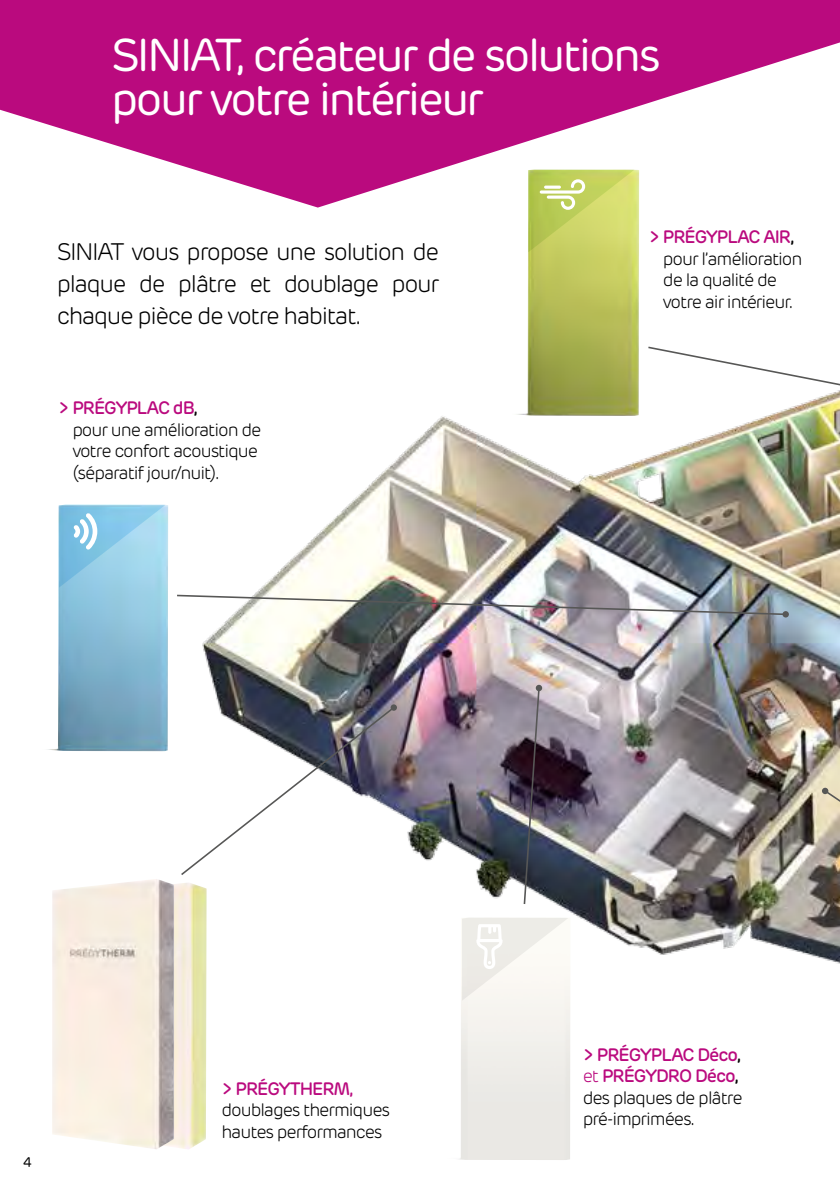
<style>
.page{position:relative;width:840px;height:1191px;background:#fff}
.page>*{position:absolute;margin:0;border:0;box-sizing:border-box;transform-origin:0 0}
.t1{font:46px/44px "Rubrik";letter-spacing:-.06em;color:#fff}
.t2{font:300 24px/32px "Rubrik";letter-spacing:-.06em;color:#000;text-align:justify}
.t3{font:300 18px/21.6px "Rubrik";letter-spacing:-.06em;color:#000}
.t4{font:500 18px "Rubrik";letter-spacing:-.06em;color:#ba0a7e}
.t5{font:14px "Rubrik";color:#000}
.s1{font-weight:500;color:#ba0a7e}
.s2{font-weight:500}
.s3{color:#ba0a7e}
</style>
<div class="page">
<img style="left:112px;top:277px;width:727px;height:781px">
<svg style="left:0;top:0;width:839px;height:207px;fill:#ba0a7e"></svg>
<img style="left:511px;top:169px;width:127px;height:247px">
<img style="left:175px;top:594px;width:613px;height:23px">
<svg style="left:522px;top:686px;width:18px;height:219px;background:#615c67"></svg>
<div style="left:535px;top:685px;width:7px;height:6px;background:#575756;border-radius:50%"></div>
<svg style="left:179px;top:705px;width:217px;height:171px"></svg>
<div style="left:390px;top:704px;width:7px;height:7px;background:#575756;border-radius:50%"></div>
<svg style="left:646px;top:345px;width:193px;height:50px"></svg>
<svg style="left:822px;top:788px;width:17px;height:112px;background:#a29784"></svg>
<svg style="left:821px;top:787px;width:6px;height:7px"></svg>
<img style="left:48px;top:504px;width:120px;height:247px">
<svg style="left:59px;top:504px;width:106px;height:83px;background:#95cee9"></svg>
<svg style="left:528px;top:169px;width:106px;height:83px;background:#c9d46b"></svg>
<img style="left:445px;top:917px;width:125px;height:243px">
<svg style="left:462px;top:917px;width:106px;height:83px"></svg>
<img style="left:174px;top:882px;width:32px;height:267px">
<img style="left:52px;top:879px;width:122px;height:270px">
<h1 class="t1" style="left:111px;top:34px;width:551px">SINIAT, créateur de solutions pour votre intérieur</h1>
<h2 class="t2" style="left:57px;top:236px;width:384px">SINIAT vous propose une solution de plaque de plâtre et doublage pour chaque pièce de votre habitat.</h2>
<p class="t3" style="left:72px;top:397px;width:190px;text-indent:-14px"><span class="s1">&gt; PRÉGYPLAC dB</span><span class="s2">,<br></span>pour une amélioration de votre confort acoustique (séparatif jour/nuit).</p>
<p class="t3" style="left:662px;top:226px;width:141px;text-indent:-14px"><span class="s1">&gt; PRÉGYPLAC AIR</span><span class="s2">, </span>pour l’amélioration de la qualité de votre air intérieur.</p>
<p class="t5" style="left:23px;top:1154px;width:11px">4</p>
<p class="t4" style="left:221px;top:1077px;width:134px">&gt; PRÉGYTHERM,</p>
<p class="t3" style="left:221px;top:1099px;width:170px">doublages thermiques hautes performances</p>
<p class="t3" style="left:582px;top:1044px;width:161px"><span class="s1">&gt; PRÉGYPLAC Déco</span><span class="s2">, </span><span class="s3">et</span> <span class="s1">PRÉGYDRO Déco</span><span class="s2">, </span>des plaques de plâtre pré-imprimées.</p>
</div>
